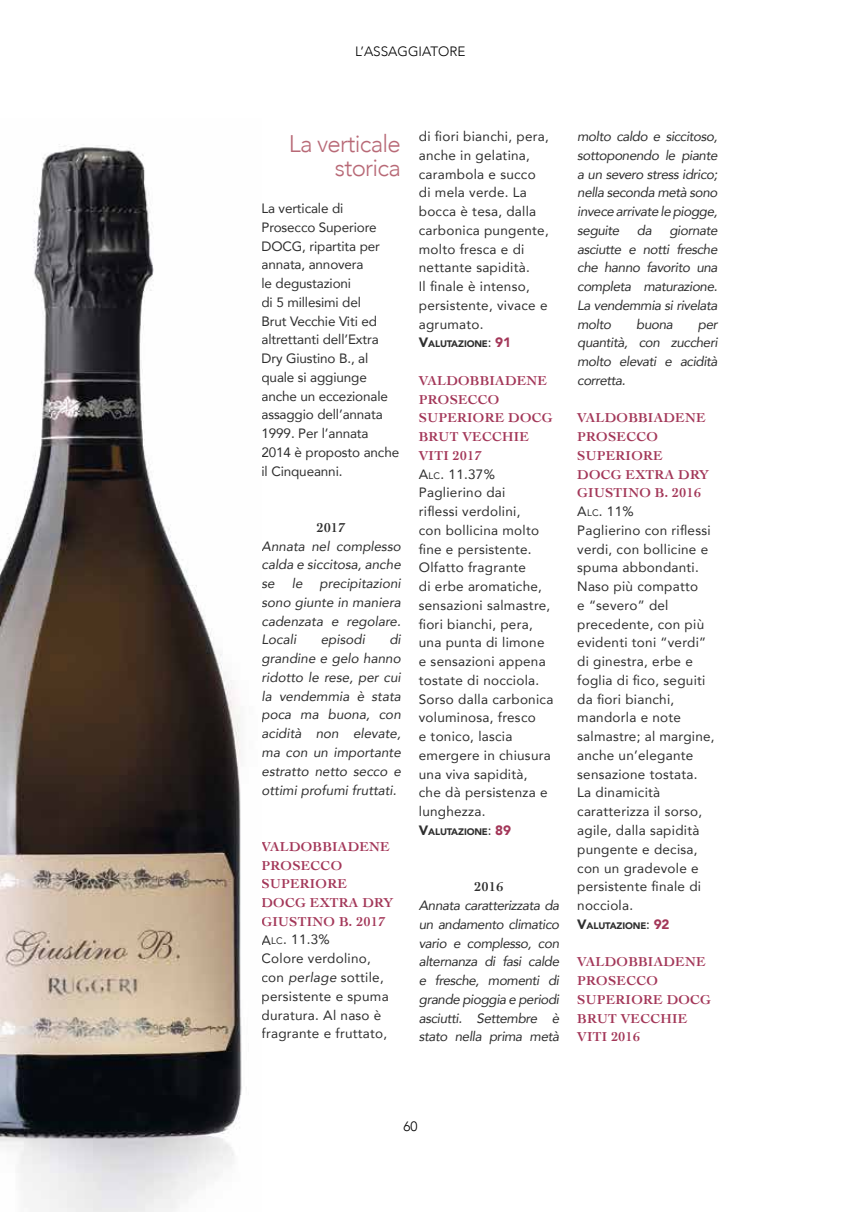
<style>
.page{position:relative;width:842px;height:1212px;background:#fff}
.page>*{position:absolute;margin:0;border:0;box-sizing:border-box;transform-origin:0 0}
.t1{font:300 24px/24px "Avenir";letter-spacing:-.03em;color:#a94959;text-align:right}
.t2{font:13.5px/18.8px "Avenir";letter-spacing:.02em;color:#000}
.t3{font:italic 13.5px/18.8px "Avenir";letter-spacing:-.03em;color:#000;text-align:justify}
.t4{font:13.5px/18.8px "Avenir";letter-spacing:-.01em;color:#000}
.t5{font:700 13.5px/18.8px "Cochin";letter-spacing:.02em;color:#8f0b34}
.t6{font:300 13.5px "Avenir";color:#000}
.t7{font:700 13.5px "Cochin";letter-spacing:.02em;color:#000}
.t8{font:italic 13.5px "Avenir";color:#000}
.t9{font:900 9.45px "Avenir";letter-spacing:-.015em;color:#000}
.s1{font-style:inherit}
.s2{font-size:9.45px}
.s3{font-style:italic}
.s4{font-size:13.5px}
.s5{font-weight:400;font-size:13.5px}
.s6{font-size:13.5px;color:#8f0b34}
</style>
<div class="page">
<img style="left:0;top:144px;width:242px;height:1068px">
<p class="t6" style="left:355px;top:43px;width:112px">L’ASSAGGIATORE</p>
<h1 class="t1" style="left:289px;top:131px;width:114px">La verticale storica</h1>
<p class="t4" style="left:261px;top:199px;width:139px">La verticale di<br>Prosecco Superiore<br>DOCG, ripartita per annata, annovera<br>le degustazioni<br>di 5 millesimi del<br>Brut Vecchie Viti ed altrettanti dell’Extra<br>Dry Giustino B., al quale si aggiunge anche un eccezionale assaggio dell’annata<br>1999. Per l’annata<br>2014 è proposto anche il Cinqueanni.</p>
<p class="t7" style="left:317px;top:518px;width:30px">2017</p>
<p class="t3" style="left:261px;top:536px;width:141px">Annata nel complesso calda e siccitosa, anche se</p>
<p class="t3" style="left:292px;top:574px;width:12px">le</p>
<p class="t3" style="left:261px;top:574px;width:141px;text-indent:58px">precipitazioni sono giunte in maniera cadenzata e regolare.<br>Locali</p>
<p class="t3" style="left:261px;top:630px;width:141px;text-indent:128px">di grandine e gelo hanno ridotto le rese, per cui la vendemmia è stata poca ma buona, con acidità non elevate, ma con un importante estratto netto secco e ottimi profumi fruttati.</p>
<p class="t8" style="left:321px;top:631px;width:46px">episodi</p>
<p class="t5" style="left:261px;top:836px;width:133px">VALDOBBIADENE<br>PROSECCO<br>SUPERIORE<br>DOCG EXTRA DRY<br>GIUSTINO B. 2017</p>
<p class="t2" style="left:261px;top:930px;width:129px"><span class="s1">A</span><span class="s2">LC</span><span class="s1">. 11.3%<br></span>Colore verdolino, con <span class="s3">perlage</span> sottile, persistente e spuma duratura. Al naso è fragrante e fruttato,</p>
<p class="t2" style="left:419px;top:127px;width:131px">di fiori bianchi, pera, anche in gelatina, carambola e succo di mela verde. La bocca è tesa, dalla carbonica pungente, molto fresca e di nettante sapidità.<br>Il finale è intenso, persistente, vivace e agrumato.</p>
<p class="t9" style="left:419px;top:336px;width:94px"><span class="s4">V</span>ALUTAZIONE<span class="s5">:</span> <span class="s6">91</span></p>
<p class="t5" style="left:419px;top:370px;width:135px">VALDOBBIADENE<br>PROSECCO<br>SUPERIORE DOCG<br>BRUT VECCHIE<br>VITI 2017</p>
<p class="t2" style="left:419px;top:464px;width:136px"><span class="s1">A</span><span class="s2">LC</span><span class="s1">. 11.37%<br></span>Paglierino dai<br>riflessi verdolini,<br>con bollicina molto fine e persistente.<br>Olfatto fragrante<br>di erbe aromatiche, sensazioni salmastre, fiori bianchi, pera, una punta di limone e sensazioni appena tostate di nocciola.<br>Sorso dalla carbonica voluminosa, fresco<br>e tonico, lascia emergere in chiusura una viva sapidità,<br>che dà persistenza e lunghezza.</p>
<p class="t9" style="left:419px;top:823px;width:94px"><span class="s4">V</span>ALUTAZIONE<span class="s5">:</span> <span class="s6">89</span></p>
<p class="t7" style="left:475px;top:878px;width:30px">2016</p>
<p class="t3" style="left:419px;top:896px;width:142px">Annata caratterizzata da un andamento climatico vario e complesso, con alternanza di fasi calde e fresche, momenti di grande pioggia e periodi asciutti. Settembre è stato nella prima metà</p>
<p class="t3" style="left:577px;top:127px;width:142px">molto caldo e siccitoso, sottoponendo le piante a un severo stress idrico; nella seconda metà sono invece arrivate le piogge, seguite</p>
<p class="t3" style="left:637px;top:221px;width:16px">da</p>
<p class="t3" style="left:577px;top:221px;width:142px;text-indent:92px">giornate asciutte e notti fresche che hanno favorito una completa maturazione.<br>La vendemmia si rivelata molto</p>
<p class="t3" style="left:636px;top:314px;width:38px">buona</p>
<p class="t3" style="left:577px;top:314px;width:142px;text-indent:121px">per quantità, con zuccheri molto elevati e acidità corretta.</p>
<p class="t5" style="left:577px;top:408px;width:133px">VALDOBBIADENE<br>PROSECCO<br>SUPERIORE<br>DOCG EXTRA DRY<br>GIUSTINO B. 2016</p>
<p class="t2" style="left:577px;top:502px;width:139px"><span class="s1">A</span><span class="s2">LC</span><span class="s1">. 11%<br></span>Paglierino con riflessi verdi, con bollicine e spuma abbondanti.<br>Naso più compatto<br>e “severo” del precedente, con più evidenti toni “verdi” di ginestra, erbe e foglia di fico, seguiti da fiori bianchi, mandorla e note salmastre; al margine, anche un’elegante sensazione tostata.<br>La dinamicità caratterizza il sorso, agile, dalla sapidità pungente e decisa, con un gradevole e persistente finale di nocciola.</p>
<p class="t9" style="left:577px;top:917px;width:94px"><span class="s4">V</span>ALUTAZIONE<span class="s5">:</span> <span class="s6">92</span></p>
<p class="t5" style="left:577px;top:952px;width:135px">VALDOBBIADENE<br>PROSECCO<br>SUPERIORE DOCG<br>BRUT VECCHIE<br>VITI 2016</p>
<p class="t6" style="left:403px;top:1118px;width:16px">60</p>
</div>
